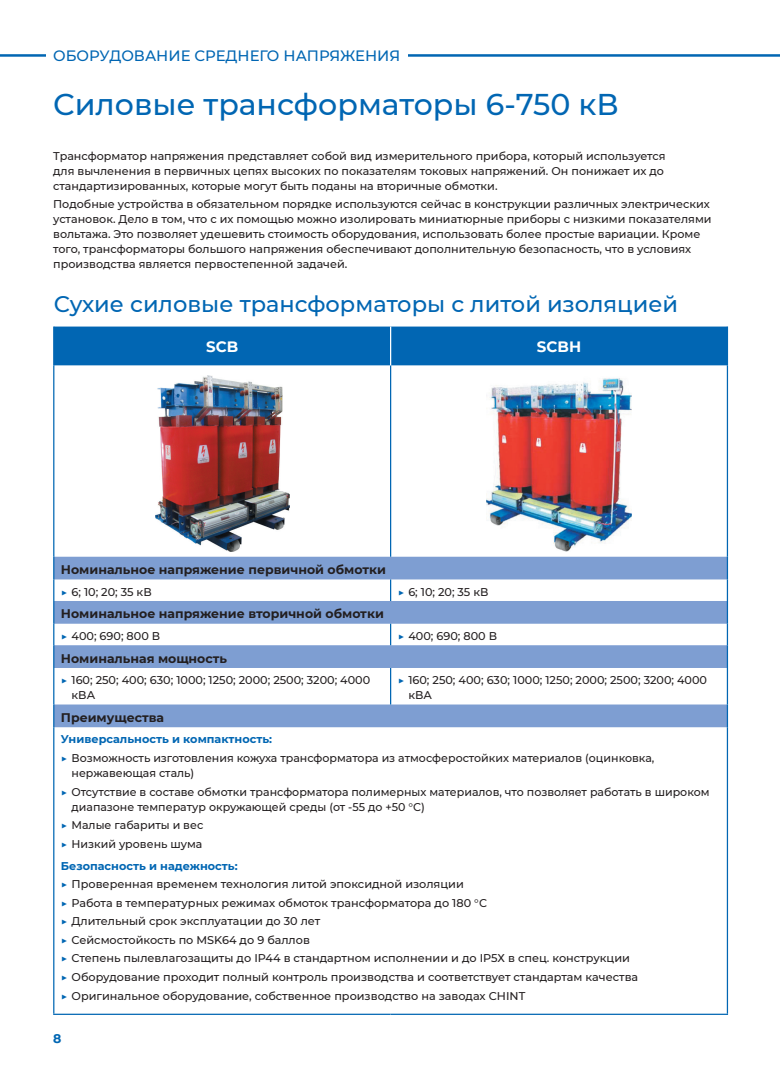
<style>
.page{position:relative;width:780px;height:1088px;background:#fff}
.page>*{position:absolute;margin:0;border:0;box-sizing:border-box;transform-origin:0 0}
.t1{font:500 30px "Montserrat";color:#0166b3}
.t2{font:500 22.5px "Montserrat";color:#0166b3}
.t3{font:500 15px "Montserrat";color:#0166b3}
.t4{font:700 15px "Montserrat";color:#fff}
.t5{font:700 12.5px "Montserrat";color:#231f20}
.t6{font:700 12.5px "Montserrat";color:#0166b3}
.t7{font:500 11.25px/18.5px "Montserrat";color:#231f20}
.s1{color:#0166b3}
.s2{font-weight:700;color:#0166b3}
</style>
<div class="page">
<hr style="left:0;top:54px;width:780px;height:3px;background:#0166b3">
<div style="left:46px;top:39px;width:361px;height:29px;background:#fff"></div>
<div style="left:54px;top:327px;width:672px;height:38px;background:#0166b3"></div>
<svg style="left:54px;top:557px;width:672px;height:170px;fill:#7e9ed2"></svg>
<hr style="left:53px;top:327px;width:1px;height:38px;background:#0166b3">
<hr style="left:53px;top:365px;width:1px;height:192px;background:#0166b3">
<hr style="left:390px;top:365px;width:1px;height:192px;background:#0166b3">
<svg style="left:390px;top:579px;width:1px;height:22px"></svg>
<svg style="left:390px;top:624px;width:1px;height:21px"></svg>
<svg style="left:53px;top:557px;width:1px;height:111px"></svg>
<hr style="left:53px;top:668px;width:1px;height:36px;background:#0166b3">
<hr style="left:390px;top:668px;width:1px;height:36px;background:#0166b3">
<svg style="left:53px;top:704px;width:1px;height:23px"></svg>
<hr style="left:53px;top:727px;width:1px;height:286px;background:#0166b3">
<hr style="left:53px;top:1013px;width:337px;height:2px;background:#0166b3">
<hr style="left:390px;top:1013px;width:338px;height:2px;background:#0166b3">
<hr style="left:390px;top:327px;width:1px;height:38px;background:#fff">
<hr style="left:726px;top:327px;width:2px;height:38px;background:#0166b3">
<hr style="left:726px;top:365px;width:2px;height:192px;background:#0166b3">
<hr style="left:726px;top:557px;width:2px;height:22px;background:#0166b3">
<hr style="left:726px;top:579px;width:2px;height:22px;background:#0166b3">
<hr style="left:726px;top:601px;width:2px;height:23px;background:#0166b3">
<hr style="left:726px;top:624px;width:2px;height:21px;background:#0166b3">
<hr style="left:726px;top:645px;width:2px;height:23px;background:#0166b3">
<hr style="left:726px;top:668px;width:2px;height:36px;background:#0166b3">
<hr style="left:726px;top:704px;width:2px;height:23px;background:#0166b3">
<hr style="left:726px;top:727px;width:2px;height:286px;background:#0166b3">
<img style="left:155px;top:375px;width:134px;height:176px">
<img style="left:486px;top:378px;width:145px;height:173px">
<h3 class="t3" style="left:53px;top:45px;width:348px">ОБОРУДОВАНИЕ СРЕДНЕГО НАПРЯЖЕНИЯ</h3>
<h1 class="t1" style="left:53px;top:84px;width:567px">Силовые трансформаторы 6-750 кВ</h1>
<p class="t7" style="left:53px;top:148px;width:613px;line-height:15px">Трансформатор напряжения представляет собой вид измерительного прибора, который используется для вычленения в первичных цепях высоких по показателям токовых напряжений. Он понижает их до стандартизированных, которые могут быть поданы на вторичные обмотки.</p>
<p class="t7" style="left:53px;top:196px;width:660px;line-height:15px">Подобные устройства в обязательном порядке используются сейчас в конструкции различных электрических установок. Дело в том, что с их помощью можно изолировать миниатюрные приборы с низкими показателями вольтажа. Это позволяет удешевить стоимость оборудования, использовать более простые вариации. Кроме того, трансформаторы большого напряжения обеспечивают дополнительную безопасность, что в условиях производства является первостепенной задачей.</p>
<h2 class="t2" style="left:54px;top:289px;width:626px">Сухие силовые трансформаторы с литой изоляцией</h2>
<h3 class="t4" style="left:206px;top:336px;width:34px">SCB</h3>
<h3 class="t4" style="left:537px;top:336px;width:46px">SCBH</h3>
<p class="t5" style="left:61px;top:561px;width:326px">Номинальное напряжение первичной обмотки</p>
<p class="t7" style="left:61px;top:582px;width:92px"><span class="s1">▶</span> 6; 10; 20; 35 кВ</p>
<p class="t7" style="left:397px;top:582px;width:92px"><span class="s1">▶</span> 6; 10; 20; 35 кВ</p>
<p class="t5" style="left:61px;top:605px;width:324px">Номинальное напряжение вторичной обмотки</p>
<p class="t7" style="left:61px;top:626px;width:101px"><span class="s1">▶</span> 400; 690; 800 В</p>
<p class="t7" style="left:397px;top:626px;width:101px"><span class="s1">▶</span> 400; 690; 800 В</p>
<p class="t5" style="left:61px;top:649px;width:168px">Номинальная мощность</p>
<p class="t7" style="left:71px;top:672px;width:300px;line-height:15px;text-indent:-11px"><span class="s1">▶</span> 160; 250; 400; 630; 1000; 1250; 2000; 2500; 3200; 4000 кВА</p>
<p class="t7" style="left:408px;top:672px;width:300px;line-height:15px;text-indent:-11px"><span class="s1">▶</span> 160; 250; 400; 630; 1000; 1250; 2000; 2500; 3200; 4000 кВА</p>
<p class="t5" style="left:61px;top:708px;width:105px">Преимущества</p>
<p class="t7" style="left:61px;top:730px;width:595px"><span class="s2">Универсальность и компактность:<br></span><span class="s1">▶</span> Возможность изготовления кожуха трансформатора из атмосферостойких материалов (оцинковка,</p>
<p class="t7" style="left:61px;top:763px;width:650px;text-indent:11px">нержавеющая сталь)<br><span class="s1">▶</span> Отсутствие в составе обмотки трансформатора полимерных материалов, что позволяет работать в широком</p>
<p class="t7" style="left:61px;top:797px;width:365px;text-indent:11px">диапазоне температур окружающей среды (от -55 до +50 °С) <span class="s1">▶</span> Малые габариты и вес<br><span class="s1">▶</span> Низкий уровень шума</p>
<p class="t7" style="left:61px;top:856px;width:578px"><span class="s2">Безопасность и надежность:<br></span><span class="s1">▶</span> Проверенная временем технология литой эпоксидной изоляции<br><span class="s1">▶</span> Работа в температурных режимах обмоток трансформатора до 180 °С<br><span class="s1">▶</span> Длительный срок эксплуатации до 30 лет<br><span class="s1">▶</span> Сейсмостойкость по MSK64 до 9 баллов<br><span class="s1">▶</span> Степень пылевлагозащиты до IP44 в стандартном исполнении и до IP5Х в спец. конструкции <span class="s1">▶</span> Оборудование проходит полный контроль производства и соответствует стандартам качества <span class="s1">▶</span> Оригинальное оборудование, собственное производство на заводах CHINT</p>
<p class="t6" style="left:53px;top:1030px;width:10px">8</p>
</div>
